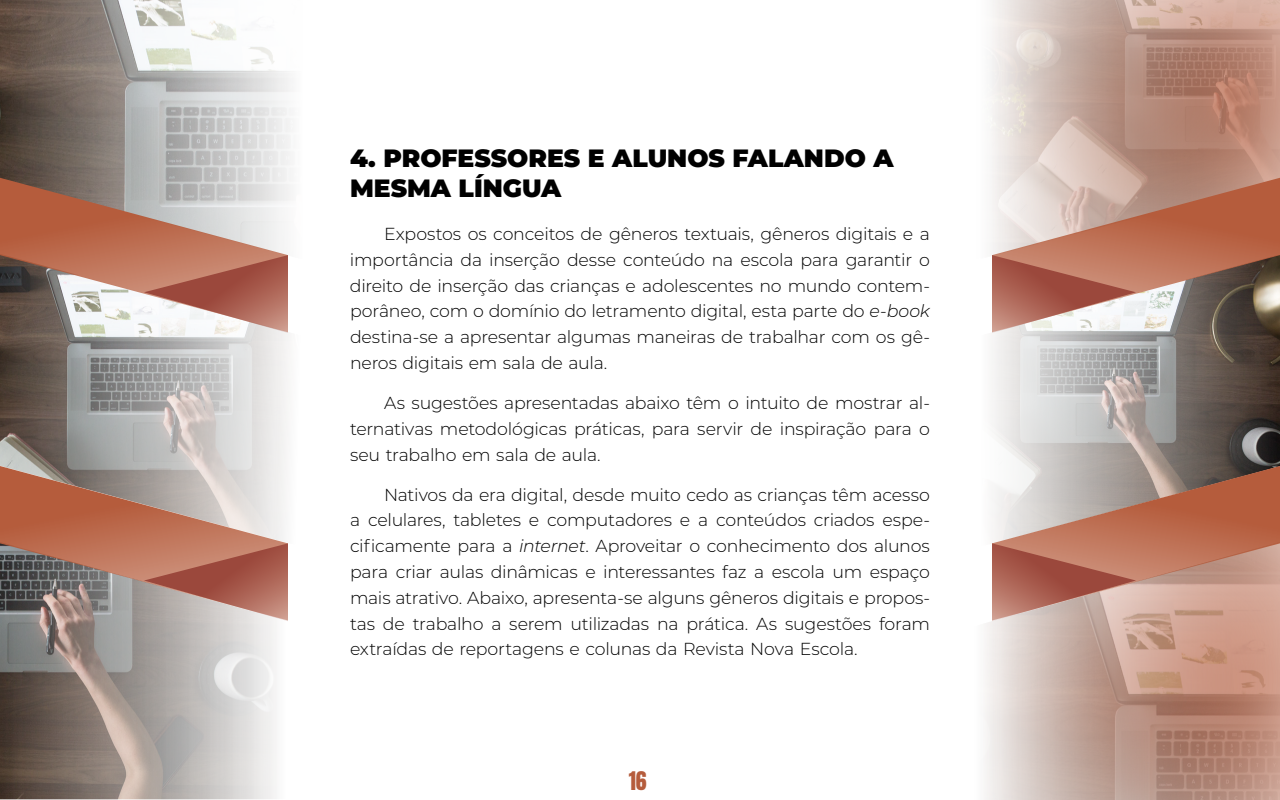
<style>
.page{position:relative;width:1280px;height:800px;background:#fff}
.page>*{position:absolute;margin:0;border:0;box-sizing:border-box;transform-origin:0 0}
.t1{font:900 25px/30px "Montserrat";color:#000}
.t2{font:21.8px "Anton";color:#b55c3c}
.t3{font:300 17.4px/25.8px "Montserrat";letter-spacing:-.015em;color:#000;text-align:justify}
.s1{font-style:italic}
</style>
<div class="page">
<img style="left:0;top:0;width:291px;height:201px">
<img style="left:0;top:332px;width:289px;height:107px">
<img style="left:0;top:439px;width:286px;height:360px">
<img style="left:992px;top:332px;width:288px;height:134px">
<div style="left:967px;top:0;width:313px;height:261px;background:#fff;opacity:.75"></div>
<div style="left:965px;top:535px;width:315px;height:265px;background:#fff;opacity:.75"></div>
<svg style="left:0;top:178px;width:288px;height:154px;background:#b38f81"></svg>
<svg style="left:144px;top:255px;width:144px;height:78px"></svg>
<svg style="left:0;top:466px;width:287px;height:154px;background:#ae897b"></svg>
<svg style="left:144px;top:543px;width:144px;height:78px;background:#b57d70"></svg>
<svg style="left:992px;top:178px;width:288px;height:154px;background:#b68b7b"></svg>
<svg style="left:992px;top:255px;width:144px;height:78px"></svg>
<svg style="left:992px;top:466px;width:288px;height:154px;background:#bf9281"></svg>
<svg style="left:992px;top:543px;width:144px;height:78px;background:#b97d6f"></svg>
<h1 class="t1" style="left:350px;top:142px;width:545px">4. PROFESSORES E ALUNOS FALANDO A<br>MESMA LÍNGUA</h1>
<p class="t3" style="left:350px;top:220px;width:582px;text-indent:34px">Expostos os conceitos de gêneros textuais, gêneros digitais e a importância da inserção desse conteúdo na escola para garantir o direito de inserção das crianças e adolescentes no mundo contem&shy;porâneo, com o domínio do letramento digital, esta parte do <span class="s1">e-book </span>destina-se a apresentar algumas maneiras de trabalhar com os gê&shy;neros digitais em sala de aula.</p>
<p class="t3" style="left:350px;top:389px;width:581px;text-indent:34px">As sugestões apresentadas abaixo têm o intuito de mostrar al&shy;ternativas metodológicas práticas, para servir de inspiração para o seu trabalho em sala de aula.</p>
<p class="t3" style="left:350px;top:481px;width:582px;text-indent:34px">Nativos da era digital, desde muito cedo as crianças têm acesso a celulares, tabletes e computadores e a conteúdos criados espe&shy;cificamente para a <span class="s1">internet</span>. Aproveitar o conhecimento dos alunos para criar aulas dinâmicas e interessantes faz a escola um espaço mais atrativo. Abaixo, apresenta-se alguns gêneros digitais e propos&shy;tas de trabalho a serem utilizadas na prática. As sugestões foram extraídas de reportagens e colunas da Revista Nova Escola.</p>
<p class="t2" style="left:629px;top:770px;width:19px">16</p>
</div>
